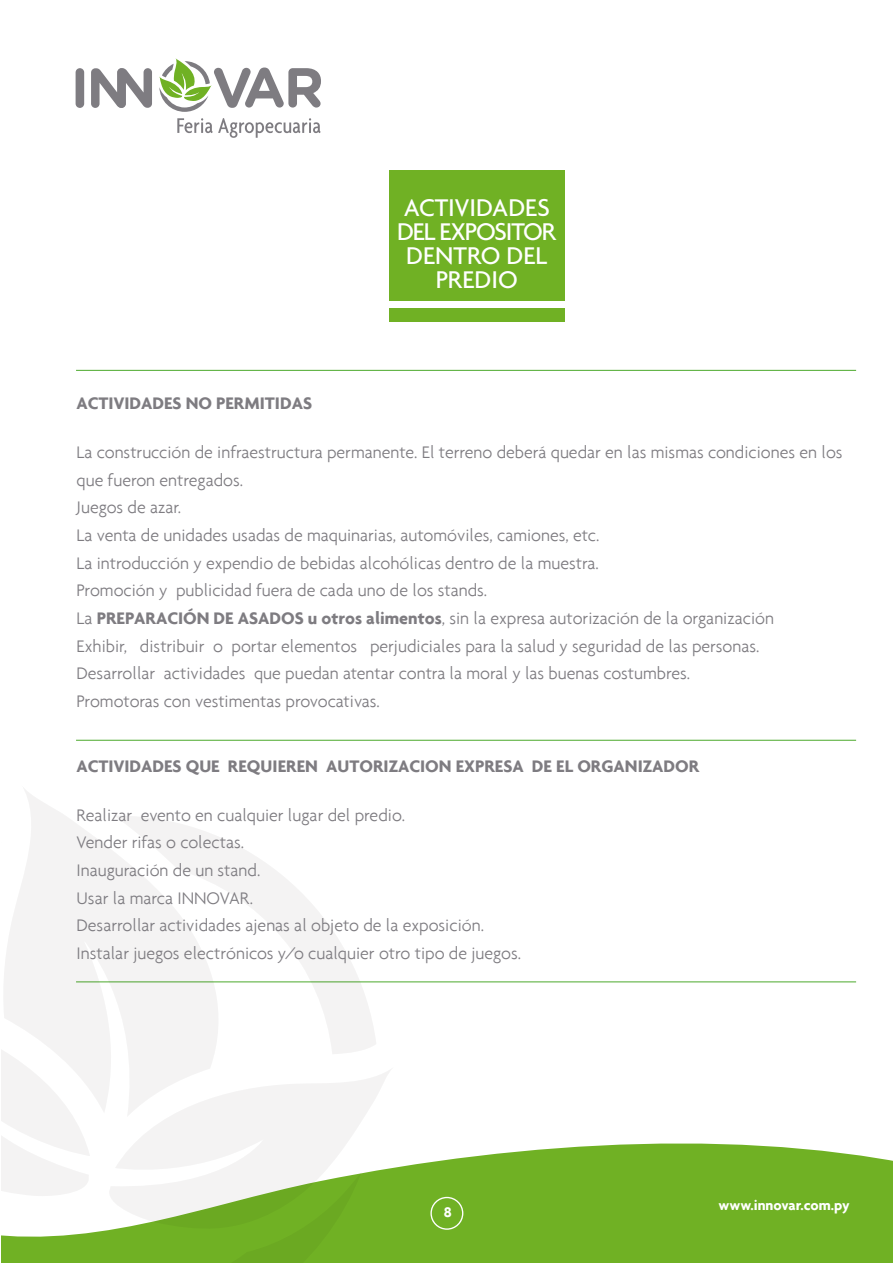
<style>
.page{position:relative;width:893px;height:1263px;background:#fff}
.page>*{position:absolute;margin:0;border:0;box-sizing:border-box;transform-origin:0 0}
.t1{font:500 26.1px/24px "Agenda";color:#fff;text-align:center}
.t2{font:300 18px/27.6px "Agenda";color:#7e7c81}
.t3{font:700 18px "Agenda";color:#7e7c81}
.t4{font:700 15px "Agenda";color:#fff}
.s1{font-weight:700}
</style>
<div class="page">
<hr style="left:76px;top:370px;width:780px;height:1px;background:#4ca92c">
<hr style="left:76px;top:740px;width:780px;height:1px;background:#4ca92c">
<hr style="left:76px;top:981px;width:780px;height:1px;background:#4ca92c">
<div style="left:389px;top:170px;width:176px;height:130px;background:#70b124"></div>
<div style="left:389px;top:308px;width:176px;height:13px;background:#70b124"></div>
<div style="left:362px;top:1143px;width:530px;height:120px;background:#70b124"></div>
<svg style="left:287px;top:1070px;width:108px;height:160px"></svg>
<svg style="left:4px;top:789px;width:210px;height:296px;fill:#f4f3f3"></svg>
<svg style="left:2px;top:975px;width:88px;height:110px"></svg>
<svg style="left:114px;top:815px;width:262px;height:239px"></svg>
<svg style="left:2px;top:1085px;width:360px;height:178px;fill:#f4f3f3"></svg>
<div style="left:76px;top:68px;width:8px;height:40px;background:#7e7c81;border-radius:4px"></div>
<svg style="left:91px;top:68px;width:61px;height:40px"></svg>
<svg style="left:177px;top:118px;width:144px;height:20px"></svg>
<svg style="left:159px;top:58px;width:162px;height:54px"></svg>
<div style="left:430px;top:1197px;width:33px;height:33px;border:1px solid #fff;border-radius:50%"></div>
<h1 class="t1" style="left:397px;top:195px;width:161px">ACTIVIDADES<br>DEL EXPOSITOR<br>DENTRO DEL<br>PREDIO</h1>
<p class="t3" style="left:76px;top:392px;width:237px">ACTIVIDADES NO PERMITIDAS</p>
<p class="t2" style="left:76px;top:438px;width:767px">La construcción de infraestructura permanente. El terreno deberá quedar en las mismas condiciones en los que fueron entregados.<br>Juegos de azar.<br>La venta de unidades usadas de maquinarias, automóviles, camiones, etc.<br>La introducción y expendio de bebidas alcohólicas dentro de la muestra.<br>Promoción y publicidad fuera de cada uno de los stands.<br>La <span class="s1">PREPARACIÓN DE ASADOS u otros alimentos</span>, sin la expresa autorización de la organización<br>Exhibir, distribuir o portar elementos perjudiciales para la salud y seguridad de las personas.<br>Desarrollar actividades que puedan atentar contra la moral y las buenas costumbres.<br>Promotoras con vestimentas provocativas.</p>
<p class="t3" style="left:76px;top:755px;width:624px">ACTIVIDADES QUE REQUIEREN AUTORIZACION EXPRESA DE EL ORGANIZADOR</p>
<p class="t2" style="left:76px;top:801px;width:446px">Realizar evento en cualquier lugar del predio.<br>Vender rifas o colectas.<br>Inauguración de un stand.<br>Usar la marca INNOVAR.<br>Desarrollar actividades ajenas al objeto de la exposición.<br>Instalar juegos electrónicos y/o cualquier otro tipo de juegos.</p>
<p class="t4" style="left:444px;top:1203px;width:9px">8</p>
<p class="t4" style="left:719px;top:1196px;width:133px">www.innovar.com.py</p>
</div>
